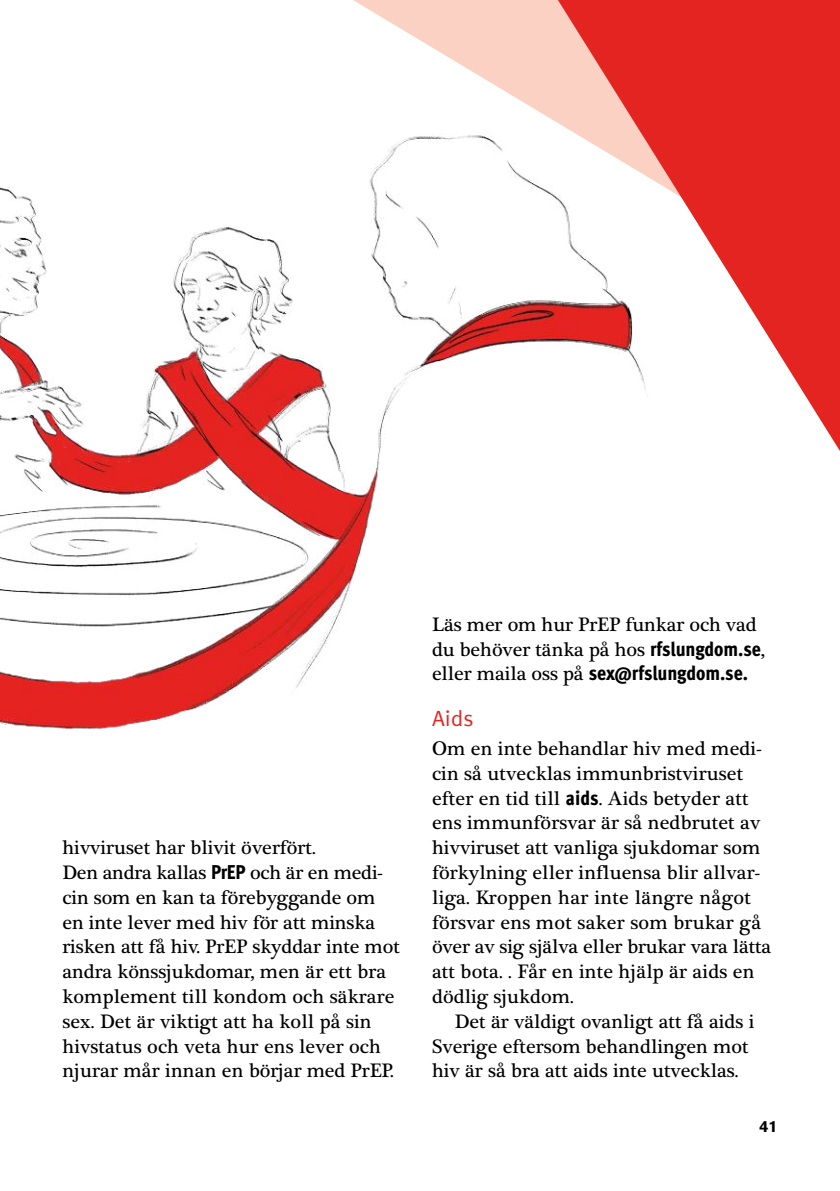
<style>
.page{position:relative;width:840px;height:1191px;background:#fff}
.page>*{position:absolute;margin:0;border:0;box-sizing:border-box;transform-origin:0 0}
.t1{font:22px "Meta OT Norm";color:#e42420}
.t2{font:20px/24.8px "Plantagenet Cherokee";color:#000}
.t3{font:800 condensed 20px "Meta OT";letter-spacing:-.005em;color:#000}
.t4{font:700 16px "Akzidenz Grotesk BQ";color:#000}
.s1{font-family:"Meta OT";font-weight:800;font-stretch:condensed}
.s2{font-family:"Plantagenet Cherokee";font-weight:400;font-stretch:normal}
</style>
<div class="page">
<svg style="left:353px;top:0;width:204px;height:66px;fill:#fad1c2"></svg>
<img style="left:0;top:66px;width:557px;height:664px">
<svg style="left:557px;top:0;width:282px;height:450px;fill:#e42421"></svg>
<p class="t2" style="left:62px;top:835px;width:339px">hivviruset har blivit överfört.<br>Den andra kallas <span class="s1">PrEP</span> och är en medi&shy;cin som en kan ta förebyggande om en inte lever med hiv för att minska risken att få hiv. PrEP skyddar inte mot andra könssjukdomar, men är ett bra komplement till kondom och säkrare sex. Det är viktigt att ha koll på sin hivstatus och veta hur ens lever och njurar mår innan en börjar med PrEP.</p>
<p class="t2" style="left:432px;top:612px;width:334px">Läs mer om hur PrEP funkar och vad du behöver tänka på hos <span class="s1">rfslungdom.se</span>,</p>
<p class="t3" style="left:432px;top:660px;width:317px"><span class="s2">eller maila oss på</span> sex@rfslungdom.se.</p>
<p class="t1" style="left:432px;top:705px;width:43px">Aids</p>
<p class="t2" style="left:432px;top:736px;width:340px">Om en inte behandlar hiv med medi&shy;cin så utvecklas immunbristviruset efter en tid till <span class="s1">aids</span>. Aids betyder att ens immunförsvar är så nedbrutet av hivviruset att vanliga sjukdomar som förkylning eller influensa blir allvar&shy;liga. Kroppen har inte längre något försvar ens mot saker som brukar gå över av sig själva eller brukar vara lätta att bota. . Får en inte hjälp är aids en dödlig sjukdom.</p>
<p class="t2" style="left:432px;top:1009px;width:324px;text-indent:23px">Det är väldigt ovanligt att få aids i<br>Sverige eftersom behandlingen mot hiv är så bra att aids inte utvecklas.</p>
<p class="t4" style="left:759px;top:1117px;width:19px">41</p>
</div>
